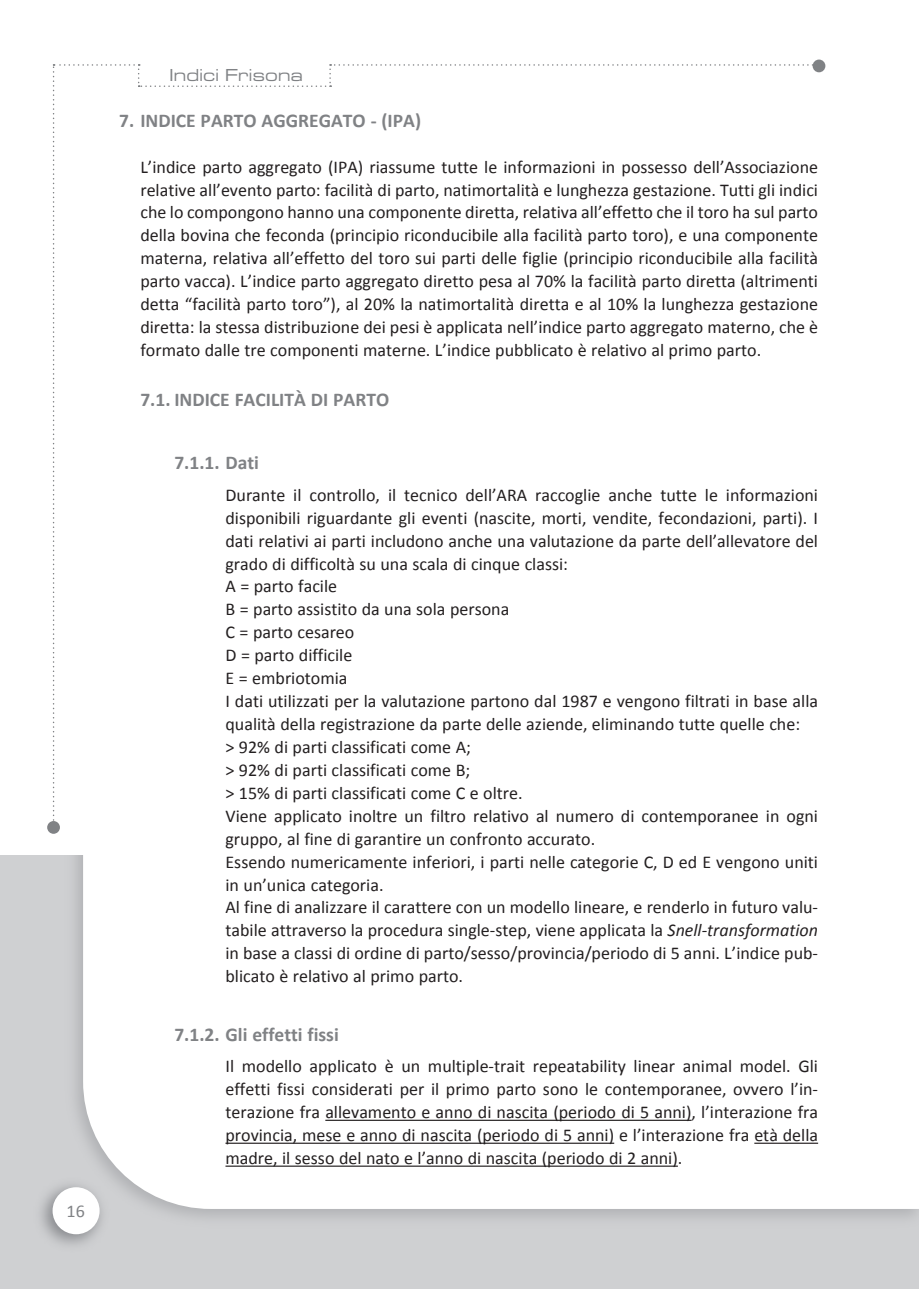
<style>
.page{position:relative;width:919px;height:1289px;background:#fff}
.page>*{position:absolute;margin:0;border:0;box-sizing:border-box;transform-origin:0 0}
.rientro3_TIT{font:700 19.5px "Calibri";color:#808285}
.titoli{font:700 19.5px "Calibri";color:#808285}
.rientro2_TIT{font:700 19.5px "Calibri";color:#808285}
.rientro3{font:18px/23px "Calibri";color:#231f20;text-align:justify}
.rientro1{font:18px/23px "Calibri";color:#231f20;text-align:justify}
.t1{font:500 expanded 18px "Microgramma DOT";letter-spacing:.05em;color:#808285}
.t2{font:18px "Calibri";color:#808285}
.s1{font-style:italic}
</style>
<div class="page">
<div style="left:0;top:842px;width:918px;height:446px;background:#cfd0d2"></div>
<img style="left:41px;top:1187px;width:56px;height:58px">
<div style="left:53px;top:1187px;width:47px;height:47px;background:#fff;border-radius:50%"></div>
<img style="left:60px;top:854px;width:858px;height:378px">
<div style="left:83px;top:854px;width:835px;height:354px;background:#fff"></div>
<div style="left:0;top:0;width:918px;height:854px;background:#fff"></div>
<div style="left:812px;top:60px;width:13px;height:12px;background:#808285;border-radius:50%"></div>
<div style="left:47px;top:821px;width:13px;height:12px;background:#808285;border-radius:50%"></div>
<hr style="left:325px;top:1119px;width:366px;height:1px;background:#231f20">
<hr style="left:225px;top:1142px;width:389px;height:1px;background:#231f20">
<hr style="left:754px;top:1142px;width:64px;height:1px;background:#231f20">
<hr style="left:225px;top:1165px;width:452px;height:1px;background:#231f20">
<p class="t2" style="left:67px;top:1200px;width:20px">16</p>
<p class="t1" style="left:170px;top:63px;width:134px">Indici Frisona</p>
<p class="titoli" style="left:119px;top:108px;width:303px">7. INDICE PARTO AGGREGATO - (IPA)</p>
<p class="rientro1" style="left:140px;top:154px;width:679px">L’indice parto aggregato (IPA) riassume tutte le informazioni in possesso dell’Associazione relative all’evento parto: facilità di parto, natimortalità e lunghezza gestazione. Tutti gli indici che lo compongono hanno una componente diretta, relativa all’effetto che il toro ha sul parto della bovina che feconda (principio riconducibile alla facilità parto toro), e una componente materna, relativa all’effetto del toro sui parti delle figlie (principio riconducibile alla facilità parto vacca). L’indice parto aggregato diretto pesa al 70% la facilità parto diretta (altrimenti detta “facilità parto toro”), al 20% la natimortalità diretta e al 10% la lunghezza gestazione diretta: la stessa distribuzione dei pesi è applicata nell’indice parto aggregato materno, che è formato dalle tre componenti materne. L’indice pubblicato è relativo al primo parto.</p>
<p class="rientro2_TIT" style="left:140px;top:388px;width:250px">7.1. INDICE FACILITÀ DI PARTO</p>
<p class="rientro3_TIT" style="left:174px;top:450px;width:86px">7.1.1. Dati</p>
<p class="rientro3" style="left:225px;top:482px;width:594px">Durante il controllo, il tecnico dell’ARA raccoglie anche tutte le informazioni disponibili riguardante gli eventi (nascite, morti, vendite, fecondazioni, parti). I dati relativi ai parti includono anche una valutazione da parte dell’allevatore del grado di difficoltà su una scala di cinque classi:</p>
<p class="rientro3" style="left:225px;top:574px;width:113px">A = parto facile</p>
<p class="rientro3" style="left:225px;top:597px;width:285px">B = parto assistito da una sola persona</p>
<p class="rientro3" style="left:225px;top:620px;width:130px">C = parto cesareo</p>
<p class="rientro3" style="left:225px;top:643px;width:128px">D = parto difficile</p>
<p class="rientro3" style="left:225px;top:666px;width:124px">E = embriotomia</p>
<p class="rientro3" style="left:225px;top:688px;width:594px">I dati utilizzati per la valutazione partono dal 1987 e vengono filtrati in base alla qualità della registrazione da parte delle aziende, eliminando tutte quelle che:</p>
<p class="rientro3" style="left:225px;top:734px;width:247px">&gt; 92% di parti classificati come A;</p>
<p class="rientro3" style="left:225px;top:757px;width:246px">&gt; 92% di parti classificati come B;</p>
<p class="rientro3" style="left:225px;top:780px;width:298px">&gt; 15% di parti classificati come C e oltre.</p>
<p class="rientro3" style="left:225px;top:803px;width:594px">Viene applicato inoltre un filtro relativo al numero di contemporanee in ogni gruppo, al fine di garantire un confronto accurato.</p>
<p class="rientro3" style="left:225px;top:849px;width:594px">Essendo numericamente inferiori, i parti nelle categorie C, D ed E vengono uniti in un’unica categoria.</p>
<p class="rientro3" style="left:225px;top:895px;width:594px">Al fine di analizzare il carattere con un modello lineare, e renderlo in futuro valu&shy;tabile attraverso la procedura single-step, viene applicata la <span class="s1">Snell-transformation </span>in base a classi di ordine di parto/sesso/provincia/periodo di 5 anni. L’indice pub&shy;blicato è relativo al primo parto.</p>
<p class="rientro3_TIT" style="left:174px;top:1022px;width:166px">7.1.2. Gli effetti fissi</p>
<p class="rientro3" style="left:225px;top:1054px;width:594px">Il modello applicato è un multiple-trait repeatability linear animal model. Gli effetti fissi considerati per il primo parto sono le contemporanee, ovvero l’in&shy;terazione fra allevamento e anno di nascita (periodo di 5 anni), l’interazione fra provincia, mese e anno di nascita (periodo di 5 anni) e l’interazione fra età della madre, il sesso del nato e l’anno di nascita (periodo di 2 anni).</p>
</div>
